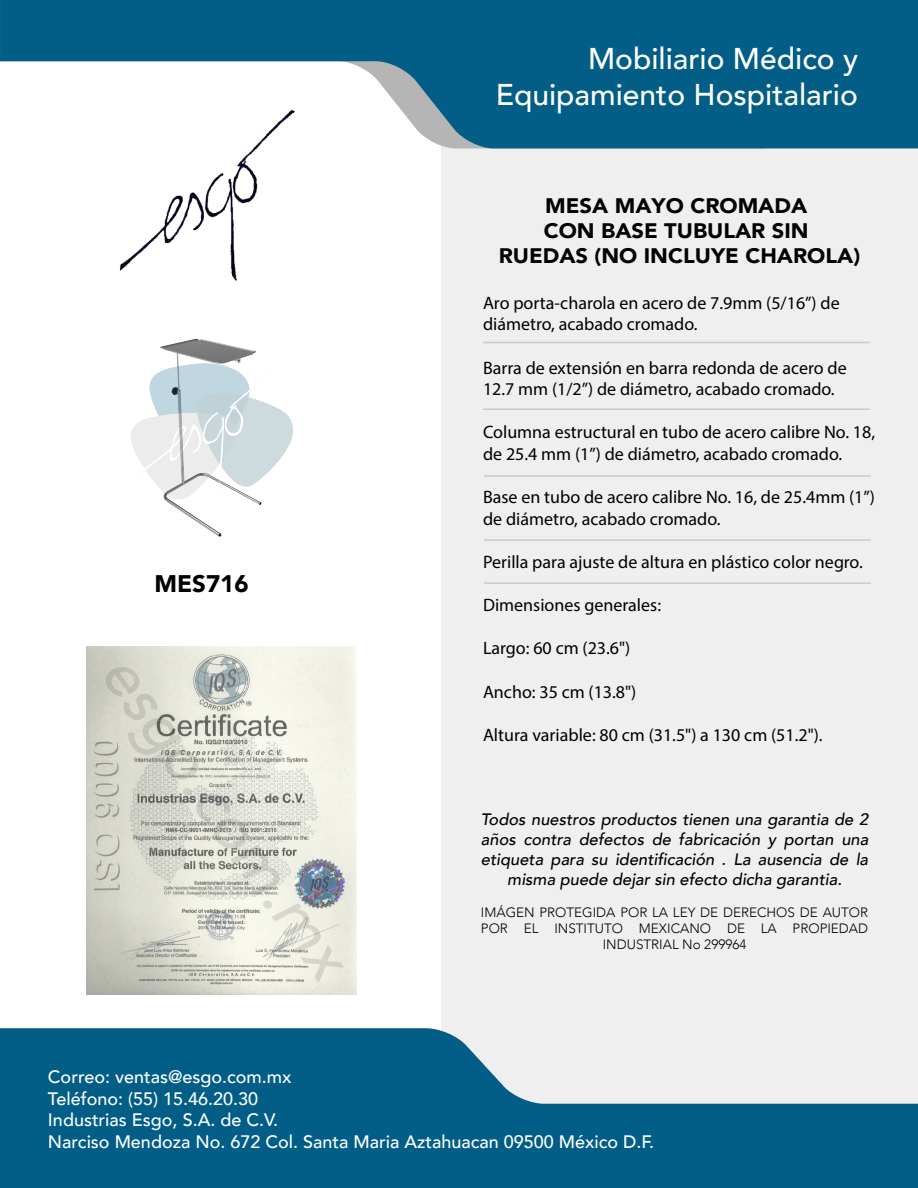
<style>
.page{position:relative;width:918px;height:1188px;background:#fff}
.page>*{position:absolute;margin:0;border:0;box-sizing:border-box;transform-origin:0 0}
.t1{font:500 30px/36px "Avenir";color:#fff;text-align:right}
.t2{font:900 24px "Avenir";color:#000}
.t3{font:900 21px/25.2px "Avenir";color:#020202;text-align:center;scale:1.04 1}
.t4{font:18px/21.6px "Myriad Pro";color:#000}
.t5{font:500 18px/21.6px "Avenir";color:#fff}
.t6{font:italic 500 16.5px/19.8px "Avenir";color:#000;text-align:center}
.t7{font:300 13.5px/16.2px "Avenir";color:#000;text-align:center}
</style>
<div class="page">
<img style="left:160px;top:338px;width:102px;height:199px">
<svg style="left:131px;top:364px;width:162px;height:135px"></svg>
<div style="left:441px;top:148px;width:477px;height:880px;background:#efefef"></div>
<svg style="left:0;top:1028px;width:918px;height:159px;fill:#025e87"></svg>
<svg style="left:0;top:0;width:918px;height:148px;fill:#025e87"></svg>
<img style="left:77px;top:99px;width:266px;height:182px">
<img style="left:86px;top:647px;width:271px;height:347px">
<img style="left:0;top:1187px;width:918px;height:1px">
<svg style="left:483px;top:342px;width:387px;height:1px"></svg>
<svg style="left:484px;top:475px;width:387px;height:2px"></svg>
<svg style="left:483px;top:408px;width:387px;height:2px"></svg>
<svg style="left:484px;top:539px;width:387px;height:2px"></svg>
<svg style="left:484px;top:582px;width:387px;height:2px"></svg>
<h1 class="t1" style="left:496px;top:38px;width:364px">Mobiliario Médico y<br>Equipamiento Hospitalario</h1>
<h2 class="t2" style="left:155px;top:564px;width:96px">MES716</h2>
<p class="t3" style="left:499px;top:192px;width:349px">MESA MAYO CROMADA<br>CON BASE TUBULAR SIN<br>RUEDAS (NO INCLUYE CHAROLA)</p>
<p class="t4" style="left:483px;top:292px;width:358px">Aro porta-charola en acero de 7.9mm (5/16”) de diámetro, acabado cromado.</p>
<p class="t4" style="left:483px;top:357px;width:365px">Barra de extensión en barra redonda de acero de<br>12.7 mm (1/2”) de diámetro, acabado cromado.</p>
<p class="t4" style="left:483px;top:421px;width:394px">Columna estructural en tubo de acero calibre No. 18, de 25.4 mm (1”) de diámetro, acabado cromado.</p>
<p class="t4" style="left:483px;top:486px;width:393px">Base en tubo de acero calibre No. 16, de 25.4mm (1”) de diámetro, acabado cromado.</p>
<p class="t4" style="left:483px;top:551px;width:381px">Perilla para ajuste de altura en plástico color negro.</p>
<p class="t4" style="left:483px;top:594px;width:180px">Dimensiones generales:</p>
<p class="t4" style="left:483px;top:637px;width:149px">Largo: 60 cm (23.6")</p>
<p class="t4" style="left:483px;top:681px;width:155px">Ancho: 35 cm (13.8")</p>
<p class="t4" style="left:483px;top:724px;width:341px">Altura variable: 80 cm (31.5") a 130 cm (51.2").</p>
<p class="t6" style="left:481px;top:810px;width:389px">Todos nuestros productos tienen una garantia de 2 años contra defectos de fabricación y portan una etiqueta para su identificación . La ausencia de la misma puede dejar sin efecto dicha garantia.</p>
<p class="t7" style="left:481px;top:904px;width:389px">IMÁGEN PROTEGIDA POR LA LEY DE DERECHOS DE AUTOR<br>POR EL INSTITUTO MEXICANO DE LA PROPIEDAD<br>INDUSTRIAL No 299964</p>
<p class="t5" style="left:48px;top:1065px;width:608px">Correo: ventas@esgo.com.mx<br>Teléfono: (55) 15.46.20.30<br>Industrias Esgo, S.A. de C.V.<br>Narciso Mendoza No. 672 Col. Santa Maria Aztahuacan 09500 México D.F.</p>
</div>
